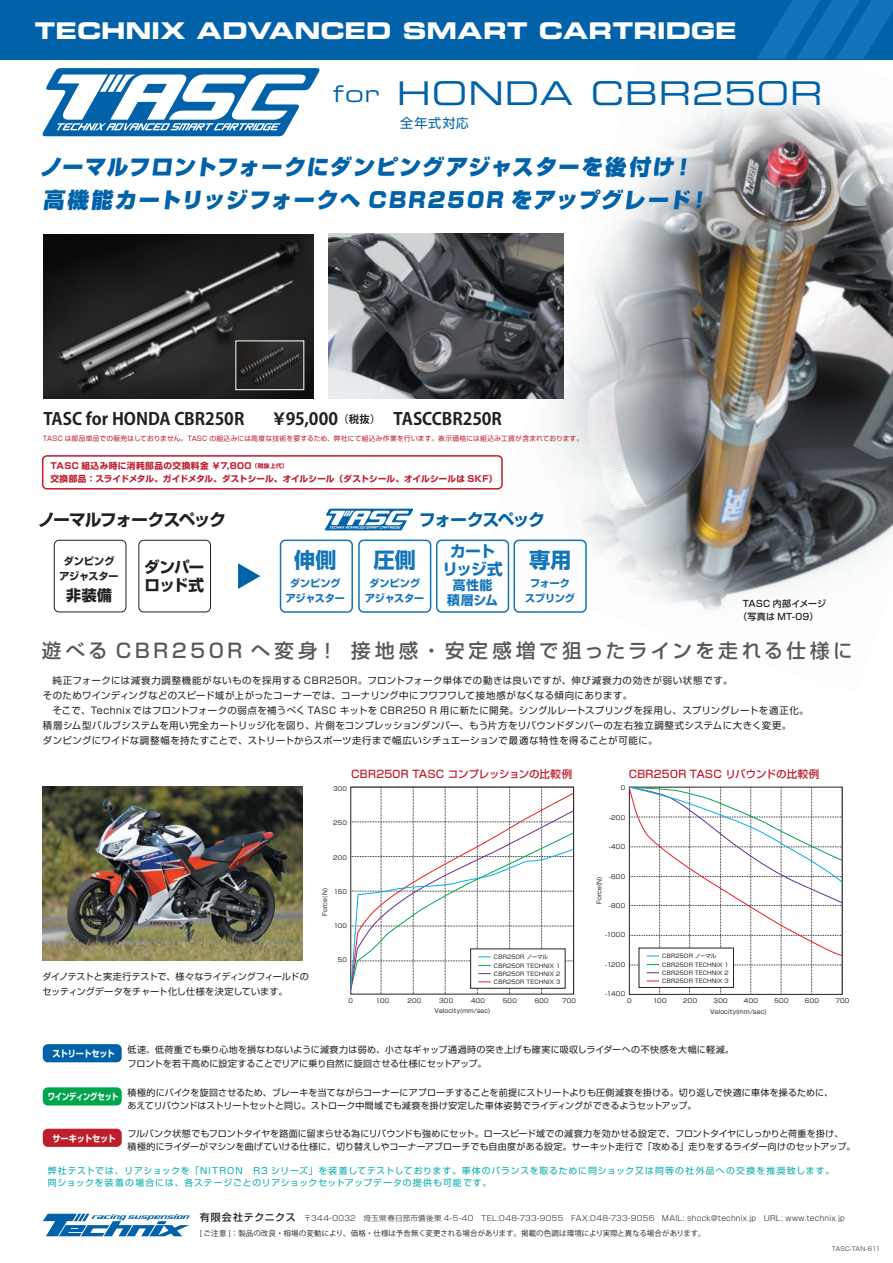
<style>
.page{position:relative;width:893px;height:1263px;background:#fff}
.page>*{position:absolute;margin:0;border:0;box-sizing:border-box;transform-origin:0 0}
.t1{font:32.7px "Eurostile Extended Two";letter-spacing:.025em;color:#0162a9}
.t2{font:22.95px "Eurostile Bold Extended Two";letter-spacing:-.005em;color:#fff}
.t3{font:900 21.45px/32.8px "Shin Go";color:#0162a9}
.t4{font:700 21.15px "Shin Go";color:#1374b9}
.t5{font:500 19.5px "Shin Go";letter-spacing:.19em;color:#57585a}
.t6{font:700 16.95px "Koz Go Pro";letter-spacing:-.005em;color:#231f20}
.t7{font:700 16.65px "Shin Go";letter-spacing:-.07em;color:#231f20}
.t8{font:700 16.65px "Shin Go";letter-spacing:-.055em;color:#0162a9}
.t9{font:700 15.6px/17.5px "Shin Go";letter-spacing:-.055em;color:#231f20}
.t10{font:700 15.6px/17.5px "Shin Go";letter-spacing:-.06em;color:#1374b9;text-align:center}
.t11{font:700 15px "Shin Go";color:#231f20}
.t12{font:13.05px "Shin Go";letter-spacing:.07em;color:#0162a9}
.t13{font:700 12.9px/15px "Shin Go";letter-spacing:.025em;color:#1374b9;text-align:center}
.t14{font:500 10.5px "Shin Go";letter-spacing:.015em;color:#be1d2c}
.t15{font:700 10.2px/15.3px "Shin Go";letter-spacing:-.015em;color:#1374b9;text-align:center}
.t16{font:700 10.2px/15.3px "Shin Go";letter-spacing:-.015em;color:#231f20;text-align:center}
.t17{font:9.45px/15px "Shin Go";letter-spacing:.04em;color:#231f20}
.t18{font:9.15px/15px "Shin Go";letter-spacing:-.01em;color:#231f20}
.t19{font:700 9.15px "Shin Go";letter-spacing:-.025em;color:#fff;scale:.9 1}
.t20{font:700 9.15px "Shin Go";letter-spacing:-.025em;color:#fff;scale:.8 1}
.t21{font:9px/13.5px "Shin Go";letter-spacing:.01em;color:#231f20}
.t22{font:500 9px/13.5px "Shin Go";letter-spacing:.02em;color:#231f20}
.t23{font:8.85px/11.7px "Shin Go";letter-spacing:.105em;color:#00aaad}
.t24{font:700 8.7px/13.5px "Shin Go";letter-spacing:.02em;color:#be1d2c}
.t25{font:300 7.5px "Shin Go";letter-spacing:.035em;color:#231f20}
.t26{font:7.5px "Koz Go Pro";letter-spacing:.005em;color:#231f20}
.t27{font:6.75px "Shin Go";letter-spacing:.03em;color:#be1d2c}
.t28{font:6px "Shin Go";letter-spacing:.035em;color:#231f20}
.t29{font:300 6px "Shin Go";letter-spacing:-.045em;color:#231f20}
.t30{font:5.55px/8.4px "Shin Go";letter-spacing:.03em;color:#231f20}
.s1{font-size:23.1px}
.s2{font-size:10.5px}
.s3{font-size:5.7px}
.s4{font-weight:500;font-size:9.9px}
</style>
<div class="page">
<img style="left:478px;top:59px;width:415px;height:552px">
<div style="left:0;top:0;width:893px;height:59px;background:#0162a9"></div>
<svg style="left:757px;top:0;width:136px;height:59px"></svg>
<svg style="left:42px;top:68px;width:278px;height:68px"></svg>
<div style="left:43px;top:1044px;width:79px;height:18px;background:#0162a9;border-radius:5px"></div>
<img style="left:43px;top:234px;width:270px;height:165px">
<div style="left:43px;top:1087px;width:79px;height:18px;background:#00a54f;border-radius:5px"></div>
<div style="left:43px;top:1129px;width:79px;height:18px;background:#be1d2c;border-radius:5px"></div>
<svg style="left:324px;top:509px;width:90px;height:21px"></svg>
<div style="left:42px;top:455px;width:461px;height:34px;border:2px solid #be1d2c;border-radius:4px"></div>
<svg style="left:43px;top:1214px;width:147px;height:22px"></svg>
<div style="left:54px;top:540px;width:72px;height:72px;border:1px solid #231f20;border-radius:5px"></div>
<div style="left:139px;top:540px;width:72px;height:72px;border:1px solid #231f20;border-radius:5px"></div>
<svg style="left:238px;top:563px;width:22px;height:26px"></svg>
<div style="left:358px;top:540px;width:73px;height:73px;border:2px solid #1374b9;border-radius:5px"></div>
<div style="left:280px;top:540px;width:73px;height:73px;border:2px solid #1374b9;border-radius:5px"></div>
<div style="left:513px;top:540px;width:74px;height:73px;border:2px solid #1374b9;border-radius:5px"></div>
<div style="left:436px;top:540px;width:73px;height:73px;border:2px solid #1374b9;border-radius:5px"></div>
<svg style="left:350px;top:787px;width:225px;height:207px"></svg>
<svg style="left:628px;top:786px;width:215px;height:208px"></svg>
<img style="left:329px;top:233px;width:234px;height:166px">
<img style="left:43px;top:787px;width:260px;height:173px">
<img style="left:238px;top:343px;width:64px;height:45px">
<div style="left:236px;top:341px;width:68px;height:49px;border:1px solid #fff"></div>
<h2 class="t2" style="left:35px;top:15px;width:703px">TECHNIX ADVANCED SMART CARTRIDGE</h2>
<h1 class="t1" style="left:333px;top:71px;width:491px"><span class="s1">for</span> HONDA CBR250R</h1>
<h3 class="t12" style="left:400px;top:115px;width:70px">全年式対応</h3>
<h3 class="t3" style="left:40px;top:149px;width:674px">ノーマルフロントフォークにダンピングアジャスターを後付け！高機能カートリッジフォークへ CBR250R をアップグレード！</h3>
<h3 class="t6" style="left:43px;top:408px;width:203px">TASC for HONDA CBR250R</h3>
<h3 class="t6" style="left:394px;top:408px;width:110px">TASCCBR250R</h3>
<h3 class="t6" style="left:271px;top:408px;width:111px">￥95,000<span class="s2">（税抜）</span></h3>
<p class="t27" style="left:43px;top:434px;width:542px">TASC は部品単品での販売はしておりません。TASC の組込みには高度な技術を要するため、弊社にて組込み作業を行います。表示価格には組込み工賃が含まれております。</p>
<p class="t24" style="left:50px;top:458px;width:448px">TASC 組込み時に消耗部品の交換料金 ￥7,800 <span class="s3">（税抜上代）</span> 　<br>交換部品：スライドメタル、ガイドメタル、ダストシール、オイルシール（ダストシール、オイルシールは SKF）</p>
<h3 class="t7" style="left:38px;top:508px;width:189px">ノーマルフォークスペック</h3>
<h3 class="t8" style="left:419px;top:508px;width:127px">フォークスペック</h3>
<p class="t16" style="left:60px;top:553px;width:61px">ダンピングアジャスター</p>
<h3 class="t11" style="left:66px;top:585px;width:47px">非装備</h3>
<h3 class="t9" style="left:144px;top:558px;width:62px">ダンパーロッド式</h3>
<h3 class="t4" style="left:294px;top:546px;width:44px">伸側</h3>
<p class="t15" style="left:286px;top:575px;width:61px">ダンピングアジャスター</p>
<h3 class="t4" style="left:374px;top:546px;width:44px">圧側</h3>
<p class="t15" style="left:365px;top:575px;width:61px">ダンピングアジャスター</p>
<h3 class="t10" style="left:442px;top:542px;width:62px">カートリッジ式</h3>
<h3 class="t13" style="left:447px;top:577px;width:53px">高性能積層シム</h3>
<h3 class="t4" style="left:529px;top:546px;width:44px">専用</h3>
<p class="t15" style="left:525px;top:575px;width:51px">フォークスプリング</p>
<p class="t22" style="left:738px;top:596px;width:89px;text-indent:4px">TASC 内部イメージ（写真は MT-09）</p>
<h3 class="t5" style="left:42px;top:638px;width:812px">遊べる CBR250R へ変身！ 接地感・安定感増で狙ったラインを走れる仕様に</h3>
<p class="t17" style="left:43px;top:672px;width:767px">　純正フォークには減衰力調整機能がないものを採用する CBR250R。フロントフォーク単体での動きは良いですが、伸び減衰力の効きが弱い状態です。<br>そのためワインディングなどのスピード域が上がったコーナーでは、コーナリング中にフワフワして接地感がなくなる傾向にあります。<br>　そこで、Technix ではフロントフォークの弱点を補うべく TASC キットを CBR250 R 用に新たに開発。シングルレートスプリングを採用し、スプリングレートを適正化。積層シム型バルブシステムを用い完全カートリッジ化を図り、片側をコンプレッションダンパー、もう片方をリバウンドダンパーの左右独立調整式システムに大きく変更。<br>ダンピングにワイドな調整幅を持たすことで、ストリートからスポーツ走行まで幅広いシチュエーションで最適な特性を得ることが可能に。</p>
<p class="t18" style="left:42px;top:969px;width:268px">ダイノテストと実走行テストで、様々なライディングフィールドのセッティングデータをチャート化し仕様を決定しています。</p>
<p class="t14" style="left:351px;top:767px;width:222px">CBR250R TASC コンプレッションの比較例</p>
<p class="t14" style="left:629px;top:767px;width:192px">CBR250R TASC リバウンドの比較例</p>
<p class="t28" style="left:621px;top:784px;width:6px">0</p>
<p class="t28" style="left:333px;top:785px;width:15px">300</p>
<p class="t28" style="left:333px;top:819px;width:15px">250</p>
<p class="t28" style="left:333px;top:853px;width:15px">200</p>
<p class="t28" style="left:334px;top:887px;width:15px">150</p>
<p class="t28" style="left:334px;top:922px;width:15px">100</p>
<p class="t28" style="left:338px;top:956px;width:11px">50</p>
<p class="t28" style="left:609px;top:813px;width:18px">-200</p>
<p class="t28" style="left:609px;top:843px;width:18px">-400</p>
<p class="t28" style="left:609px;top:872px;width:18px">-600</p>
<p class="t28" style="left:609px;top:902px;width:18px">-800</p>
<p class="t28" style="left:605px;top:931px;width:21px">-1000</p>
<p class="t28" style="left:606px;top:960px;width:21px">-1200</p>
<p class="t28" style="left:605px;top:990px;width:21px">-1400</p>
<p class="t28" style="left:595px;top:904px;width:30px;rotate:-90deg">Force(N)</p>
<p class="t28" style="left:321px;top:916px;width:29px;rotate:-90deg">Force(N)</p>
<p class="t30" style="left:494px;top:953px;width:68px">CBR250R ノーマル<br>CBR250R TECHNIX 1<br>CBR250R TECHNIX 2<br>CBR250R TECHNIX 3</p>
<p class="t30" style="left:662px;top:952px;width:68px">CBR250R ノーマル<br>CBR250R TECHNIX 1<br>CBR250R TECHNIX 2<br>CBR250R TECHNIX 3</p>
<p class="t28" style="left:348px;top:997px;width:6px">0</p>
<p class="t28" style="left:376px;top:997px;width:15px">100</p>
<p class="t28" style="left:407px;top:997px;width:15px">200</p>
<p class="t28" style="left:439px;top:997px;width:15px">300</p>
<p class="t28" style="left:471px;top:997px;width:16px">400</p>
<p class="t28" style="left:503px;top:997px;width:15px">500</p>
<p class="t28" style="left:535px;top:997px;width:15px">600</p>
<p class="t28" style="left:562px;top:997px;width:15px">700</p>
<p class="t28" style="left:627px;top:997px;width:6px">0</p>
<p class="t28" style="left:653px;top:997px;width:15px">100</p>
<p class="t28" style="left:683px;top:997px;width:16px">200</p>
<p class="t28" style="left:714px;top:997px;width:16px">300</p>
<p class="t28" style="left:744px;top:997px;width:16px">400</p>
<p class="t28" style="left:774px;top:997px;width:16px">500</p>
<p class="t28" style="left:805px;top:997px;width:16px">600</p>
<p class="t28" style="left:835px;top:997px;width:16px">700</p>
<p class="t19" style="left:52px;top:1048px;width:71px">ストリートセット</p>
<p class="t20" style="left:48px;top:1091px;width:90px">ワインディングセット</p>
<p class="t19" style="left:52px;top:1132px;width:72px">サーキットセット</p>
<p class="t28" style="left:435px;top:1007px;width:57px">Velocity(mm/sec)</p>
<p class="t21" style="left:128px;top:1042px;width:608px">低速、低荷重でも乗り心地を損なわないように減衰力は弱め、小さなギャップ通過時の突き上げも確実に吸収しライダーへの不快感を大幅に軽減。フロントを若干高めに設定することでリアに乗り自然に旋回させる仕様にセットアップ。</p>
<p class="t21" style="left:128px;top:1085px;width:707px">積極的にバイクを旋回させるため、ブレーキを当てながらコーナーにアプローチすることを前提にストリートよりも圧側減衰を掛ける。切り返しで快適に車体を操るために、あえてリバウンドはストリートセットと同じ。ストローク中間域でも減衰を掛け安定した車体姿勢でライディングができるようセットアップ。</p>
<p class="t21" style="left:128px;top:1126px;width:729px">フルバンク状態でもフロントタイヤを路面に留まらせる為にリバウンドも強めにセット。ロースピード域での減衰力を効かせる設定で、フロントタイヤにしっかりと荷重を掛け、<br>積極的にライダーがマシンを曲げていける仕様に、切り替えしやコーナーアプローチでも自由度がある設定。サーキット走行で「攻める」走りをするライダー向けのセットアップ。</p>
<p class="t28" style="left:710px;top:1008px;width:58px">Velocity(mm/sec)</p>
<p class="t23" style="left:48px;top:1164px;width:788px">弊社テストでは、リアショックを「NITRON　R3 シリーズ」を装着してテストしております。車体のバランスを取るために同ショック又は同等の社外品への交換を推奨致します。同ショックを装着の場合には、各ステージごとのリアショックセットアップデータの提供も可能です。</p>
<p class="t25" style="left:200px;top:1214px;width:647px"><span class="s4">有限会社テクニクス</span> 〒344-0032　埼玉県春日部市備後東 4-5-40 TEL:048-733-9055 FAX:048-733-9056 MAIL: shock@technix.jp URL: www.technix.jp</p>
<p class="t26" style="left:200px;top:1229px;width:507px">[ ご注意 ]：製品の改良・相場の変動により、価格・仕様は予告無く変更される場合があります。掲載の色調は環境により実際と異なる場合があります。</p>
<p class="t29" style="left:832px;top:1244px;width:50px">TASC-TAN-611</p>
</div>
